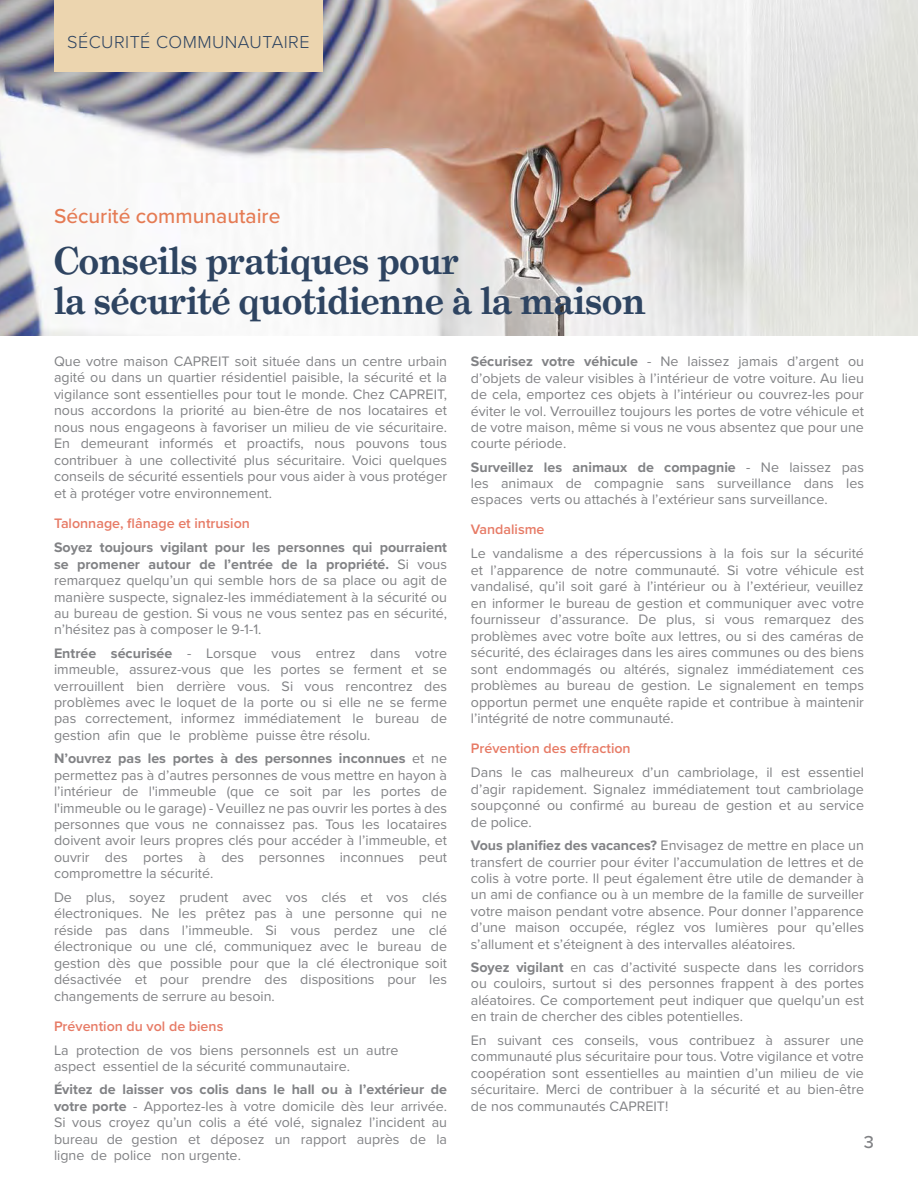
<style>
.page{position:relative;width:918px;height:1188px;background:#fff}
.page>*{position:absolute;margin:0;border:0;box-sizing:border-box;transform-origin:0 0}
.t1{font:700 37.5px/40.5px "Grad";color:#2e4461}
.t2{font:500 21px "Proxima Nova";color:#e57b54}
.t3{font:300 18px "Proxima Nova";letter-spacing:.025em;color:#2e4461}
.t4{font:500 18px "Proxima Nova";color:#818285}
.t5{font:14.25px/16.5px "Proxima Nova";color:#818285;text-align:justify}
.t6{font:700 14.25px/24px "Proxima Nova";color:#818285}
.s1{font-weight:600;color:#e77b66}
.s2{font-weight:700}
.s3{font-weight:400}
</style>
<div class="page">
<img style="left:0;top:0;width:918px;height:335px">
<div style="left:54px;top:0;width:269px;height:71px;background:#ecd5af"></div>
<hr style="left:917px;top:446px;width:1px;height:232px;background:#af5241">
<p class="t3" style="left:67px;top:28px;width:244px">SÉCURITÉ COMMUNAUTAIRE</p>
<p class="t2" style="left:54px;top:200px;width:228px">Sécurité communautaire</p>
<p class="t1" style="left:54px;top:241px;width:593px">Conseils pratiques pour<br>la sécurité quotidienne à la maison</p>
<p class="t5" style="left:54px;top:352px;width:395px">Que votre maison CAPREIT soit située dans un centre urbain agité ou dans un quartier résidentiel paisible, la sécurité et la vigilance sont essentielles pour tout le monde. Chez CAPREIT, nous accordons la priorité au bien-être de nos locataires et nous nous engageons à favoriser un milieu de vie sécuritaire.<br>En demeurant informés et proactifs, nous pouvons tous contribuer à une collectivité plus sécuritaire. Voici quelques conseils de sécurité essentiels pour vous aider à vous protéger et à protéger votre environnement.</p>
<p class="t6" style="left:54px;top:511px;width:395px"><span class="s1">Talonnage, flânage et intrusion<br></span>Soyez toujours vigilant pour les personnes qui pourraient</p>
<p class="t5" style="left:54px;top:555px;width:395px"><span class="s2">se promener autour de l’entrée de la propriété.</span> Si vous remarquez quelqu’un qui semble hors de sa place ou agit de manière suspecte, signalez-les immédiatement à la sécurité ou au bureau de gestion. Si vous ne vous sentez pas en sécurité, n’hésitez pas à composer le 9-1-1.</p>
<p class="t5" style="left:54px;top:644px;width:395px"><span class="s2">Entrée sécurisée</span> - Lorsque vous entrez dans votre immeuble, assurez-vous que les portes se ferment et se verrouillent bien derrière vous. Si vous rencontrez des problèmes avec le loquet de la porte ou si elle ne se ferme pas correctement, informez immédiatement le bureau de gestion afin que le problème puisse être résolu.</p>
<p class="t5" style="left:54px;top:750px;width:395px"><span class="s2">N’ouvrez pas les portes à des personnes inconnues</span> et ne permettez pas à d’autres personnes de vous mettre en hayon à l’intérieur de l'immeuble (que ce soit par les portes de l'immeuble ou le garage) - Veuillez ne pas ouvrir les portes à des personnes que vous ne connaissez pas. Tous les locataires doivent avoir leurs propres clés pour accéder à l’immeuble, et ouvrir des portes à des personnes inconnues peut compromettre la sécurité.</p>
<p class="t5" style="left:54px;top:888px;width:395px">De plus, soyez prudent avec vos clés et vos clés électroniques. Ne les prêtez pas à une personne qui ne réside pas dans l’immeuble. Si vous perdez une clé électronique ou une clé, communiquez avec le bureau de gestion dès que possible pour que la clé électronique soit désactivée et pour prendre des dispositions pour les changements de serrure au besoin.</p>
<p class="t5" style="left:54px;top:1013px;width:346px;line-height:24px"><span class="s1">Prévention du vol de biens<br></span>La protection de vos biens personnels est un autre</p>
<p class="t6" style="left:54px;top:1054px;width:395px;line-height:23.2px"><span class="s3">aspect essentiel de la sécurité communautaire.<br></span>Évitez de laisser vos colis dans le hall ou à l’extérieur de</p>
<p class="t5" style="left:54px;top:1097px;width:395px"><span class="s2">votre porte</span> - Apportez-les à votre domicile dès leur arrivée.<br>Si vous croyez qu’un colis a été volé, signalez l’incident au bureau de gestion et déposez un rapport auprès de la ligne de police non urgente.</p>
<p class="t5" style="left:471px;top:353px;width:395px"><span class="s2">Sécurisez votre véhicule</span> - Ne laissez jamais d’argent ou d’objets de valeur visibles à l’intérieur de votre voiture. Au lieu de cela, emportez ces objets à l’intérieur ou couvrez-les pour éviter le vol. Verrouillez toujours les portes de votre véhicule et de votre maison, même si vous ne vous absentez que pour une courte période.</p>
<p class="t5" style="left:471px;top:459px;width:395px"><span class="s2">Surveillez les animaux de compagnie</span> - Ne laissez pas les animaux de compagnie sans surveillance dans les espaces verts ou attachés à l’extérieur sans surveillance.</p>
<p class="t5" style="left:471px;top:517px;width:395px;line-height:24px"><span class="s1">Vandalisme<br></span>Le vandalisme a des répercussions à la fois sur la sécurité</p>
<p class="t5" style="left:471px;top:561px;width:395px">et l’apparence de notre communauté. Si votre véhicule est vandalisé, qu’il soit garé à l’intérieur ou à l’extérieur, veuillez en informer le bureau de gestion et communiquer avec votre fournisseur d’assurance. De plus, si vous remarquez des problèmes avec votre boîte aux lettres, ou si des caméras de sécurité, des éclairages dans les aires communes ou des biens sont endommagés ou altérés, signalez immédiatement ces problèmes au bureau de gestion. Le signalement en temps opportun permet une enquête rapide et contribue à maintenir l’intégrité de notre communauté.</p>
<p class="t5" style="left:471px;top:736px;width:395px;line-height:24px"><span class="s1">Prévention des effraction<br></span>Dans le cas malheureux d’un cambriolage, il est essentiel</p>
<p class="t5" style="left:471px;top:780px;width:395px">d’agir rapidement. Signalez immédiatement tout cambriolage soupçonné ou confirmé au bureau de gestion et au service de police.</p>
<p class="t5" style="left:471px;top:837px;width:395px"><span class="s2">Vous planifiez des vacances?</span> Envisagez de mettre en place un transfert de courrier pour éviter l’accumulation de lettres et de colis à votre porte. Il peut également être utile de demander à un ami de confiance ou à un membre de la famille de surveiller votre maison pendant votre absence. Pour donner l’apparence d’une maison occupée, réglez vos lumières pour qu’elles s’allument et s’éteignent à des intervalles aléatoires.</p>
<p class="t5" style="left:471px;top:959px;width:395px"><span class="s2">Soyez vigilant</span> en cas d’activité suspecte dans les corridors ou couloirs, surtout si des personnes frappent à des portes aléatoires. Ce comportement peut indiquer que quelqu’un est en train de chercher des cibles potentielles.</p>
<p class="t5" style="left:471px;top:1031px;width:395px">En suivant ces conseils, vous contribuez à assurer une communauté plus sécuritaire pour tous. Votre vigilance et votre coopération sont essentielles au maintien d’un milieu de vie sécuritaire. Merci de contribuer à la sécurité et au bien-être de nos communautés CAPREIT!</p>
<p class="t4" style="left:864px;top:1129px;width:12px">3</p>
</div>
